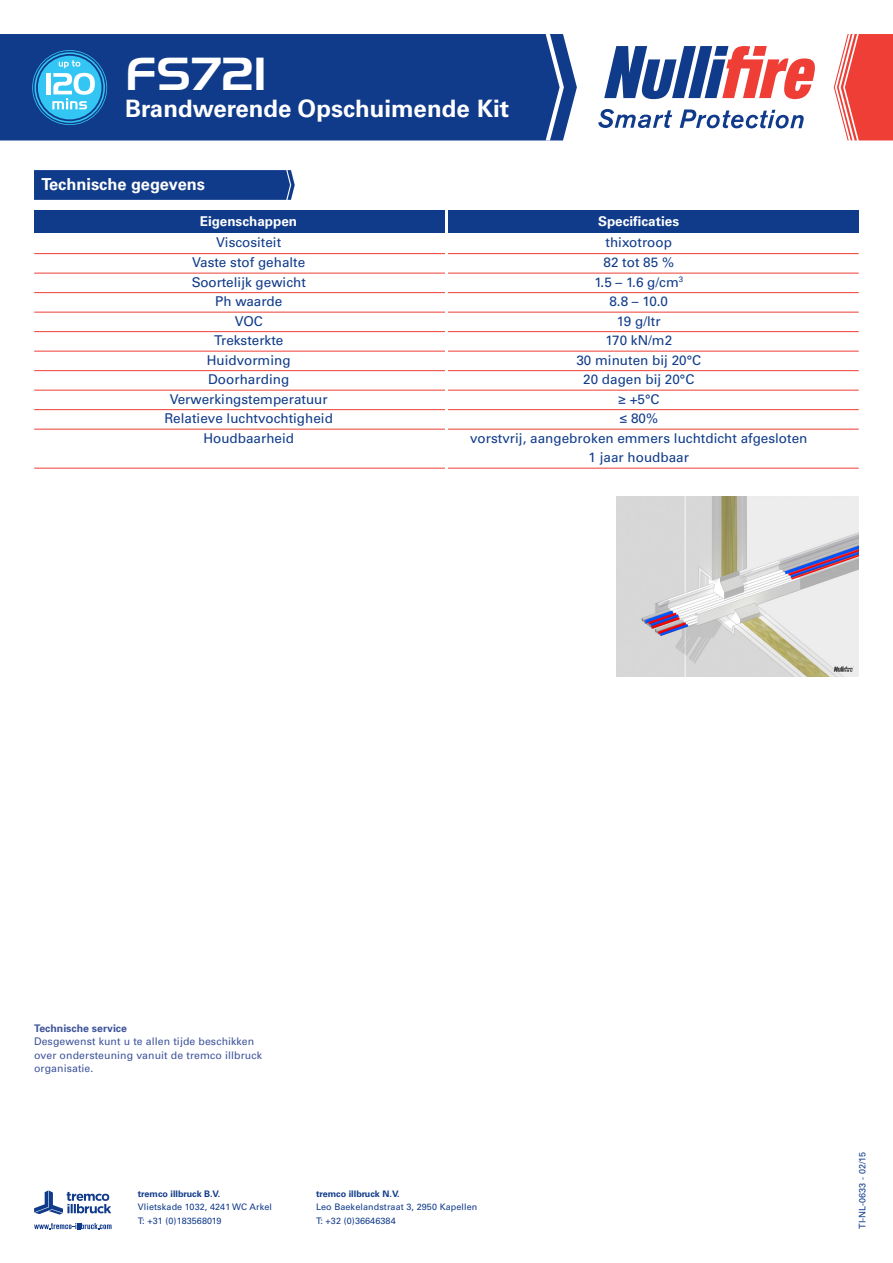
<style>
.page{position:relative;width:893px;height:1263px;background:#fff}
.page>*{position:absolute;margin:0;border:0;box-sizing:border-box;transform-origin:0 0}
.t1{font:45px "Handel Gothic BT";letter-spacing:.03em;color:#fff}
.Product_name{font:700 24px "Univers LTCYR 65";color:#fff}
.t2{font:700 16.5px "Univers LTCYR 65";color:#fff}
.tabje{font:13.5px/19.5px "Univers LTCYR 55 Roman";color:#103b8a;text-align:center}
.tekst{font:700 13.5px "Univers LTCYR 65";color:#fff}
.tekst-2{font:10.5px "Univers";letter-spacing:.01em;color:#3f559b}
.tekst-3{font:700 10.5px "Univers";color:#3f559b}
.Normaal{font:9px "Univers LTCYR 55 Roman";letter-spacing:.01em;color:#103b8a}
.t3{font:700 9px "Univers LTCYR 65";color:#103b8a}
</style>
<div class="page">
<svg style="left:34px;top:1190px;width:77px;height:24px"></svg>
<svg style="left:34px;top:1223px;width:78px;height:6px"></svg>
<svg style="left:834px;top:34px;width:59px;height:106px"></svg>
<div style="left:0;top:34px;width:577px;height:106px;background:#103b8a"></div>
<svg style="left:546px;top:34px;width:18px;height:106px"></svg>
<svg style="left:604px;top:46px;width:211px;height:53px"></svg>
<svg style="left:598px;top:109px;width:74px;height:19px"></svg>
<svg style="left:680px;top:109px;width:124px;height:19px"></svg>
<svg style="left:32px;top:50px;width:75px;height:75px;background:#449ed0"></svg>
<hr style="left:34px;top:253px;width:825px;height:1px;background:#ee3e35">
<hr style="left:34px;top:273px;width:825px;height:1px;background:#ee3e35">
<hr style="left:34px;top:292px;width:825px;height:1px;background:#ee3e35">
<hr style="left:34px;top:312px;width:825px;height:1px;background:#ee3e35">
<hr style="left:34px;top:331px;width:825px;height:1px;background:#ee3e35">
<hr style="left:34px;top:351px;width:825px;height:1px;background:#ee3e35">
<hr style="left:34px;top:370px;width:825px;height:1px;background:#ee3e35">
<hr style="left:34px;top:390px;width:825px;height:1px;background:#ee3e35">
<hr style="left:34px;top:409px;width:825px;height:1px;background:#ee3e35">
<hr style="left:34px;top:429px;width:825px;height:1px;background:#ee3e35">
<hr style="left:34px;top:468px;width:825px;height:1px;background:#ee3e35">
<svg style="left:34px;top:170px;width:261px;height:30px;background:#143e8c"></svg>
<div style="left:34px;top:211px;width:825px;height:22px;background:#103b8a"></div>
<hr style="left:445px;top:209px;width:3px;height:307px;background:#fff">
<img style="left:617px;top:496px;width:242px;height:180px">
<p class="t1" style="left:125px;top:47px;width:142px">FS721</p>
<p class="Product_name" style="left:125px;top:92px;width:385px">Brandwerende Opschuimende Kit</p>
<p class="t2" style="left:42px;top:173px;width:165px">Technische gegevens</p>
<p class="tekst" style="left:200px;top:212px;width:99px">Eigenschappen</p>
<p class="tekst" style="left:598px;top:212px;width:83px">Specificaties</p>
<p class="tabje" style="left:216px;top:232px;width:66px">Viscositeit</p>
<p class="tabje" style="left:605px;top:232px;width:68px">thixotroop</p>
<p class="tabje" style="left:192px;top:252px;width:115px">Vaste stof gehalte</p>
<p class="tabje" style="left:603px;top:252px;width:72px">82 tot 85 %</p>
<p class="tabje" style="left:192px;top:271px;width:116px">Soortelijk gewicht</p>
<p class="tabje" style="left:594px;top:271px;width:90px">1.5 – 1.6 g/cm<sup>3</sup></p>
<p class="tabje" style="left:215px;top:291px;width:69px">Ph waarde</p>
<p class="tabje" style="left:609px;top:291px;width:60px">8.8 – 10.0</p>
<p class="tabje" style="left:235px;top:310px;width:30px">VOC</p>
<p class="tabje" style="left:617px;top:310px;width:45px">19 g/ltr</p>
<p class="tabje" style="left:214px;top:330px;width:71px">Treksterkte</p>
<p class="tabje" style="left:605px;top:330px;width:68px">170 kN/m2</p>
<p class="tabje" style="left:207px;top:349px;width:85px">Huidvorming</p>
<p class="tabje" style="left:576px;top:349px;width:126px">30 minuten bij 20°C</p>
<p class="tabje" style="left:208px;top:369px;width:83px">Doorharding</p>
<p class="tabje" style="left:583px;top:369px;width:113px">20 dagen bij 20°C</p>
<p class="tabje" style="left:170px;top:388px;width:160px">Verwerkingstemperatuur</p>
<p class="tabje" style="left:618px;top:388px;width:43px">≥ +5°C</p>
<p class="tabje" style="left:165px;top:408px;width:170px">Relatieve luchtvochtigheid</p>
<p class="tabje" style="left:619px;top:408px;width:40px">≤ 80%</p>
<p class="tabje" style="left:203px;top:427px;width:92px">Houdbaarheid</p>
<p class="tabje" style="left:470px;top:427px;width:339px">vorstvrij, aangebroken emmers luchtdicht afgesloten<br>1 jaar houdbaar</p>
<p class="tekst-3" style="left:34px;top:1021px;width:95px">Technische service</p>
<p class="tekst-2" style="left:34px;top:1035px;width:222px">Desgewenst kunt u te allen tijde beschikken</p>
<p class="tekst-2" style="left:34px;top:1049px;width:229px">over ondersteuning vanuit de tremco illbruck</p>
<p class="tekst-2" style="left:34px;top:1062px;width:61px">organisatie.</p>
<p class="t3" style="left:138px;top:1187px;width:84px">tremco illbruck B.V.</p>
<p class="Normaal" style="left:138px;top:1201px;width:136px">Vlietskade 1032, 4241 WC Arkel</p>
<p class="Normaal" style="left:138px;top:1214px;width:85px">T: +31 (0)183568019</p>
<p class="t3" style="left:316px;top:1187px;width:85px">tremco illbruck N.V.</p>
<p class="Normaal" style="left:316px;top:1201px;width:163px">Leo Baekelandstraat 3, 2950 Kapellen</p>
<p class="Normaal" style="left:316px;top:1214px;width:81px">T: +32 (0)36646384</p>
<p class="Normaal" style="left:856px;top:1229px;width:79px;rotate:-90deg">TI-NL-0633 - 02/15</p>
</div>
